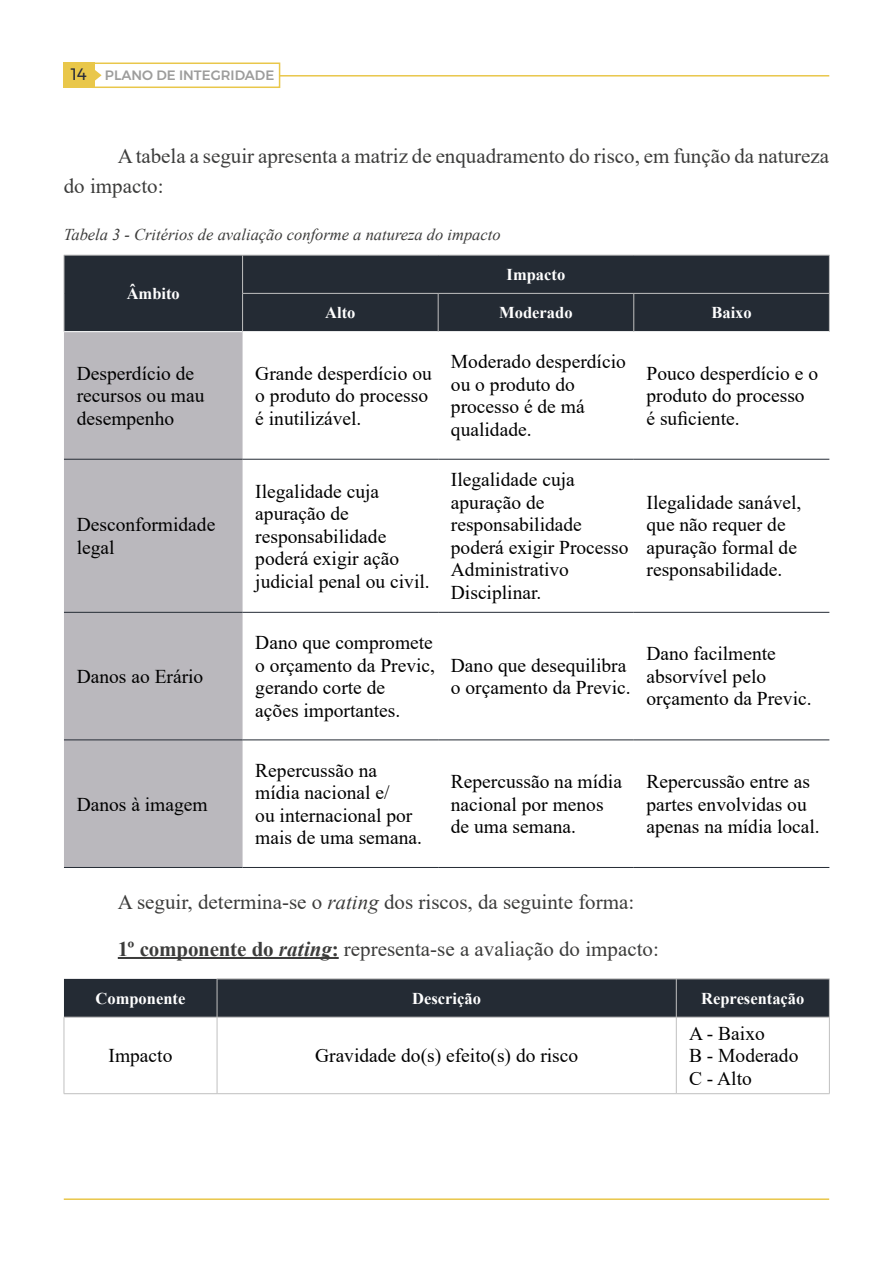
<style>
.page{position:relative;width:893px;height:1263px;background:#fff}
.page>*{position:absolute;margin:0;border:0;box-sizing:border-box;transform-origin:0 0}
.t1{font:21px/30px "Times New Roman";color:#3c3c3b}
.t2{font:19.5px/22.5px "Times New Roman";color:#000}
.t3{font:700 16.5px "Times New Roman";color:#fff}
.t4{font:italic 16.5px "Times New Roman";color:#3c3c3b}
.t5{font:500 13.5px "Montserrat";color:#9d9d9c}
.s1{font-weight:400;font-size:16.5px;color:#25293a}
.s2{font-style:italic}
.s3{font-weight:700}
.s4{font-weight:700;font-style:italic}
</style>
<div class="page">
<hr style="left:280px;top:75px;width:549px;height:2px;background:#e9c74a">
<div style="left:92px;top:63px;width:188px;height:25px;border:2px solid #e9c74a"></div>
<div style="left:63px;top:63px;width:32px;height:25px;background:#e9c74a"></div>
<svg style="left:95px;top:70px;width:7px;height:11px"></svg>
<hr style="left:64px;top:1198px;width:765px;height:2px;background:#e9c74a">
<hr style="left:118px;top:957px;width:221px;height:2px;background:#3c3c3b">
<div style="left:65px;top:256px;width:764px;height:75px;background:#242b34"></div>
<div style="left:64px;top:332px;width:179px;height:535px;background:#bab8bd"></div>
<hr style="left:64px;top:459px;width:179px;height:1px;background:#242b34">
<hr style="left:243px;top:459px;width:195px;height:1px;background:#242b34">
<hr style="left:438px;top:459px;width:196px;height:1px;background:#242b34">
<hr style="left:634px;top:459px;width:195px;height:1px;background:#242b34">
<hr style="left:64px;top:612px;width:179px;height:1px;background:#242b34">
<hr style="left:243px;top:612px;width:195px;height:1px;background:#242b34">
<hr style="left:438px;top:612px;width:196px;height:1px;background:#242b34">
<hr style="left:634px;top:612px;width:195px;height:1px;background:#242b34">
<hr style="left:64px;top:740px;width:179px;height:1px;background:#242b34">
<hr style="left:243px;top:740px;width:195px;height:1px;background:#242b34">
<hr style="left:438px;top:740px;width:196px;height:1px;background:#242b34">
<hr style="left:634px;top:740px;width:195px;height:1px;background:#242b34">
<hr style="left:64px;top:867px;width:179px;height:1px;background:#242b34">
<hr style="left:243px;top:867px;width:195px;height:1px;background:#242b34">
<hr style="left:438px;top:867px;width:196px;height:1px;background:#242b34">
<hr style="left:634px;top:867px;width:195px;height:1px;background:#242b34">
<hr style="left:242px;top:293px;width:196px;height:1px;background:#c0c0c0">
<hr style="left:438px;top:293px;width:196px;height:1px;background:#c0c0c0">
<hr style="left:634px;top:293px;width:196px;height:1px;background:#c0c0c0">
<hr style="left:64px;top:255px;width:179px;height:1px;background:#c0c0c0">
<hr style="left:64px;top:255px;width:1px;height:38px;background:#c0c0c0">
<hr style="left:243px;top:255px;width:195px;height:1px;background:#c0c0c0">
<hr style="left:242px;top:255px;width:1px;height:38px;background:#c0c0c0">
<hr style="left:438px;top:255px;width:196px;height:1px;background:#c0c0c0">
<hr style="left:634px;top:255px;width:196px;height:1px;background:#c0c0c0">
<hr style="left:829px;top:255px;width:1px;height:38px;background:#c0c0c0">
<hr style="left:64px;top:293px;width:1px;height:38px;background:#c0c0c0">
<hr style="left:242px;top:294px;width:1px;height:37px;background:#c0c0c0">
<hr style="left:438px;top:294px;width:1px;height:37px;background:#c0c0c0">
<hr style="left:633px;top:294px;width:1px;height:37px;background:#c0c0c0">
<hr style="left:829px;top:294px;width:1px;height:37px;background:#c0c0c0">
<div style="left:64px;top:979px;width:765px;height:38px;background:#242b34"></div>
<hr style="left:64px;top:1017px;width:153px;height:1px;background:#c0c0c0">
<hr style="left:64px;top:1017px;width:1px;height:76px;background:#c0c0c0">
<hr style="left:217px;top:1017px;width:459px;height:1px;background:#c0c0c0">
<hr style="left:217px;top:1017px;width:1px;height:76px;background:#c0c0c0">
<hr style="left:676px;top:1017px;width:154px;height:1px;background:#c0c0c0">
<hr style="left:676px;top:1017px;width:1px;height:76px;background:#c0c0c0">
<hr style="left:829px;top:1017px;width:1px;height:76px;background:#c0c0c0">
<hr style="left:64px;top:1093px;width:153px;height:1px;background:#c0c0c0">
<hr style="left:217px;top:1093px;width:459px;height:1px;background:#c0c0c0">
<hr style="left:676px;top:1093px;width:154px;height:1px;background:#c0c0c0">
<hr style="left:217px;top:979px;width:459px;height:1px;background:#c0c0c0">
<hr style="left:217px;top:979px;width:1px;height:38px;background:#c0c0c0">
<hr style="left:676px;top:979px;width:154px;height:1px;background:#c0c0c0">
<hr style="left:676px;top:979px;width:1px;height:38px;background:#c0c0c0">
<hr style="left:829px;top:979px;width:1px;height:38px;background:#c0c0c0">
<p class="t5" style="left:71px;top:65px;width:205px"><span class="s1">14</span> PLANO DE INTEGRIDADE</p>
<p class="t1" style="left:64px;top:141px;width:767px;text-indent:54px">A tabela a seguir apresenta a matriz de enquadramento do risco, em função da natureza do impacto:</p>
<p class="t4" style="left:64px;top:224px;width:438px">Tabela 3 - Critérios de avaliação conforme a natureza do impacto</p>
<p class="t3" style="left:127px;top:282px;width:55px">Âmbito</p>
<p class="t3" style="left:507px;top:262px;width:60px">Impacto</p>
<p class="t3" style="left:325px;top:301px;width:32px">Alto</p>
<p class="t3" style="left:499px;top:301px;width:75px">Moderado</p>
<p class="t3" style="left:711px;top:301px;width:42px">Baixo</p>
<p class="t2" style="left:77px;top:361px;width:129px">Desperdício de recursos ou mau desempenho</p>
<p class="t2" style="left:255px;top:361px;width:178px">Grande desperdício ou o produto do processo é inutilizável.</p>
<p class="t2" style="left:451px;top:350px;width:176px">Moderado desperdício ou o produto do processo é de má qualidade.</p>
<p class="t2" style="left:646px;top:361px;width:173px">Pouco desperdício e o produto do processo é suficiente.</p>
<p class="t2" style="left:77px;top:513px;width:140px">Desconformidade legal</p>
<p class="t2" style="left:77px;top:664px;width:128px">Danos ao Erário</p>
<p class="t2" style="left:77px;top:792px;width:133px">Danos à imagem</p>
<p class="t2" style="left:255px;top:479px;width:176px">Ilegalidade cuja apuração de responsabilidade poderá exigir ação judicial penal ou civil.</p>
<p class="t2" style="left:451px;top:468px;width:179px">Ilegalidade cuja apuração de responsabilidade poderá exigir Processo<br>Administrativo<br>Disciplinar.</p>
<p class="t2" style="left:646px;top:490px;width:156px">Ilegalidade sanável, que não requer de apuração formal de responsabilidade.</p>
<p class="t2" style="left:255px;top:631px;width:181px">Dano que compromete o orçamento da Previc, gerando corte de<br>ações importantes.</p>
<p class="t2" style="left:451px;top:653px;width:181px">Dano que desequilibra o orçamento da Previc.</p>
<p class="t2" style="left:646px;top:642px;width:167px">Dano facilmente absorvível pelo orçamento da Previc.</p>
<p class="t2" style="left:255px;top:758px;width:168px">Repercussão na mídia nacional e/<br>ou internacional por mais de uma semana.</p>
<p class="t2" style="left:451px;top:770px;width:173px">Repercussão na mídia nacional por menos de uma semana.</p>
<p class="t2" style="left:646px;top:770px;width:175px">Repercussão entre as partes envolvidas ou apenas na mídia local.</p>
<p class="t1" style="left:118px;top:886px;width:518px">A seguir, determina-se o <span class="s2">rating</span> dos riscos, da seguinte forma:</p>
<p class="t1" style="left:118px;top:933px;width:543px"><span class="s3">1º componente do</span> <span class="s4">rating</span><span class="s3">:</span> representa-se a avaliação do impacto:</p>
<p class="t3" style="left:95px;top:986px;width:91px">Componente</p>
<p class="t3" style="left:412px;top:986px;width:70px">Descrição</p>
<p class="t3" style="left:701px;top:986px;width:105px">Representação</p>
<p class="t2" style="left:109px;top:1044px;width:65px">Impacto</p>
<p class="t2" style="left:315px;top:1044px;width:265px">Gravidade do(s) efeito(s) do risco</p>
<p class="t2" style="left:689px;top:1021px;width:111px">A - Baixo<br>B - Moderado<br>C - Alto</p>
</div>
